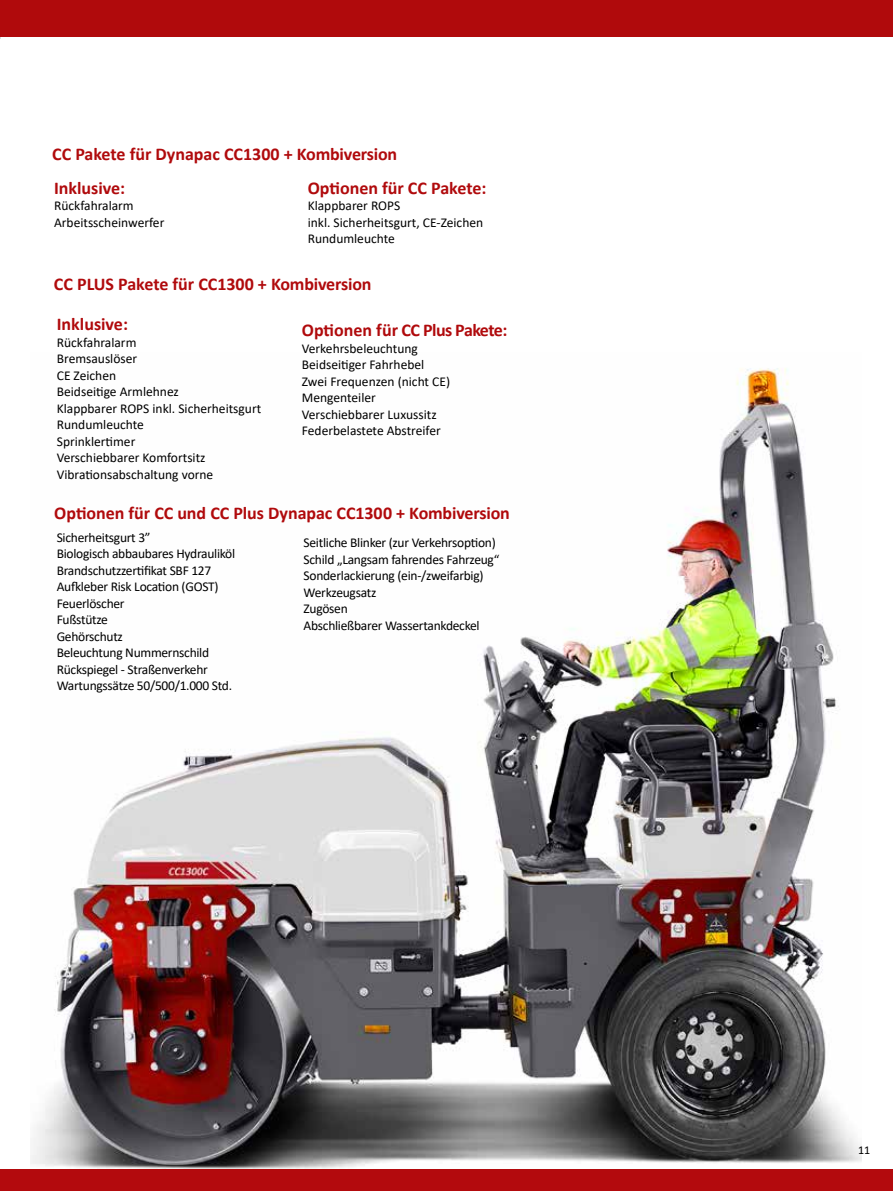
<style>
.page{position:relative;width:893px;height:1191px;background:#fff}
.page>*{position:absolute;margin:0;border:0;box-sizing:border-box;transform-origin:0 0}
.t1{font:700 18px/33.5px "Calibri";letter-spacing:-.005em;color:#b00a0c}
.t2{font:700 18px "Calibri";letter-spacing:-.03em;color:#b00a0c}
.t3{font:13.5px/16.5px "Calibri";color:#000}
.t4{font:13.5px/16.5px "Calibri";letter-spacing:-.02em;color:#000}
.t5{font:12px "Calibri";color:#000}
</style>
<div class="page">
<img style="left:30px;top:368px;width:831px;height:801px">
<div style="left:0;top:1169px;width:893px;height:22px;background:#b30a0d"></div>
<svg style="left:0;top:0;width:1px;height:39px"></svg>
<div style="left:1px;top:0;width:892px;height:36px;background:#b00a0c"></div>
<h1 class="t1" style="left:308px;top:137px;width:180px;text-indent:-255px">CC Pakete für Dynapac CC1300 + Kombiversion<br>Optionen für CC Pakete:</h1>
<p class="t3" style="left:308px;top:197px;width:177px">Klappbarer ROPS<br>inkl. Sicherheitsgurt, CE-Zeichen<br>Rundumleuchte</p>
<h1 class="t1" style="left:54px;top:171px;width:73px">Inklusive:</h1>
<p class="t3" style="left:54px;top:197px;width:112px">Rückfahralarm<br>Arbeitsscheinwerfer</p>
<h1 class="t1" style="left:54px;top:267px;width:319px">CC PLUS Pakete für CC1300 + Kombiversion</h1>
<h1 class="t1" style="left:57px;top:307px;width:73px">Inklusive:</h1>
<p class="t3" style="left:57px;top:333px;width:206px">Rückfahralarm<br>Bremsauslöser<br>CE Zeichen<br>Beidseitige Armlehnez<br>Klappbarer ROPS inkl. Sicherheitsgurt<br>Rundumleuchte<br>Sprinklertimer<br>Verschiebbarer Komfortsitz<br>Vibrationsabschaltung vorne</p>
<h1 class="t2" style="left:302px;top:317px;width:207px">Optionen für CC Plus Pakete:</h1>
<p class="t3" style="left:302px;top:339px;width:150px">Verkehrsbeleuchtung<br>Beidseitiger Fahrhebel<br>Zwei Frequenzen (nicht CE)<br>Mengenteiler<br>Verschiebbarer Luxussitz<br>Federbelastete Abstreifer</p>
<h1 class="t1" style="left:54px;top:496px;width:457px">Optionen für CC und CC Plus Dynapac CC1300 + Kombiversion</h1>
<p class="t4" style="left:57px;top:529px;width:180px">Sicherheitsgurt 3”<br>Biologisch abbaubares Hydrauliköl<br>Brandschutzzertifikat SBF 127<br>Aufkleber Risk Location (GOST)<br>Feuerlöscher<br>Fußstütze<br>Gehörschutz<br>Beleuchtung Nummernschild<br>Rückspiegel - Straßenverkehr<br>Wartungssätze 50/500/1.000 Std.</p>
<p class="t4" style="left:304px;top:534px;width:197px">Seitliche Blinker (zur Verkehrsoption)<br>Schild „Langsam fahrendes Fahrzeug“<br>Sonderlackierung (ein-/zweifarbig)<br>Werkzeugsatz<br>Zugösen<br>Abschließbarer Wassertankdeckel</p>
<p class="t5" style="left:858px;top:1142px;width:14px">11</p>
</div>
